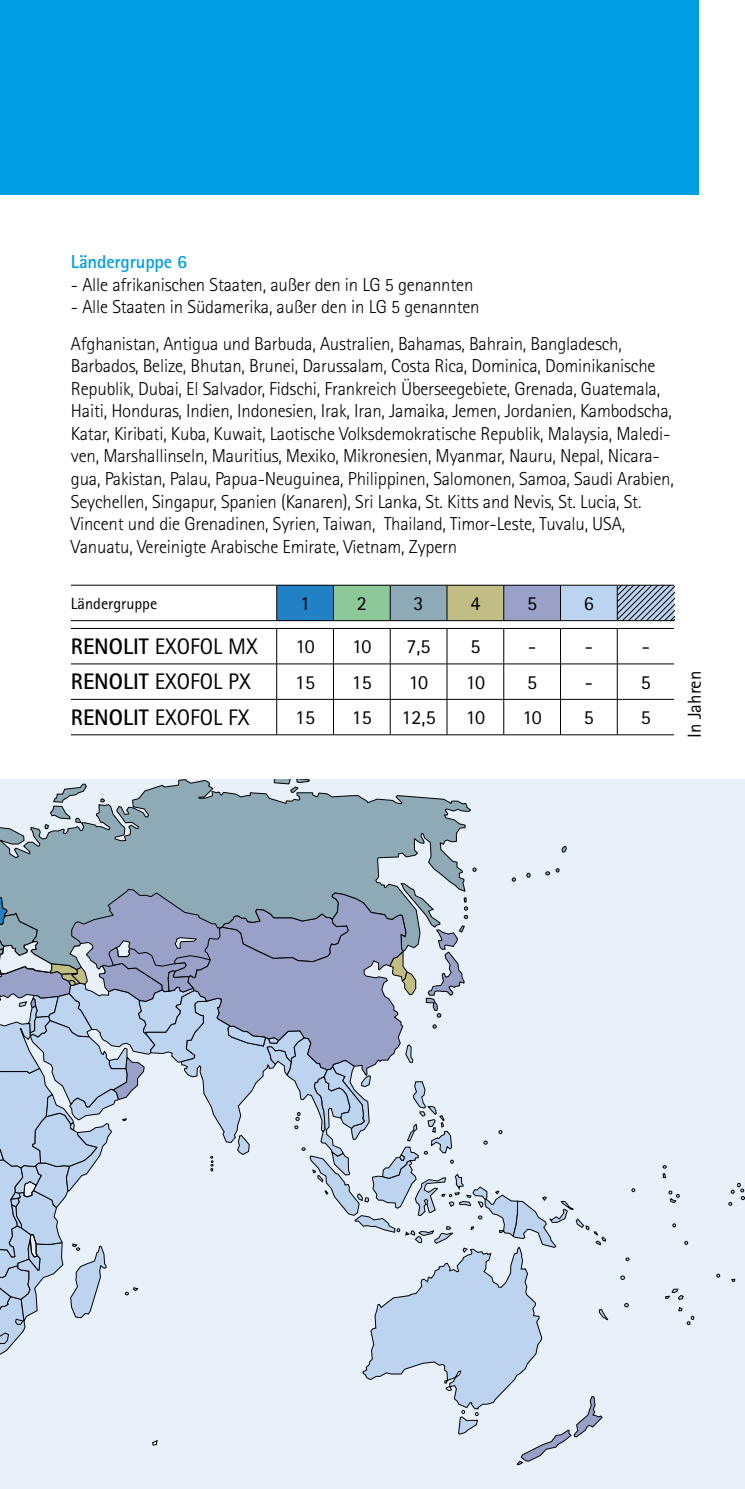
<style>
.page{position:relative;width:745px;height:1489px;background:#fff}
.page>*{position:absolute;margin:0;border:0;box-sizing:border-box;transform-origin:0 0}
.t1{font:22.5px "Rotis Sans Serif Pro";color:#000}
.t2{font:20px "Rotis Sans Serif Pro";letter-spacing:-.035em;color:#000}
.t3{font:300 18.75px/22.5px "Rotis Sans Serif Pro";letter-spacing:-.01em;color:#000}
.t4{font:700 18.75px "Rotis Sans Serif Pro";letter-spacing:-.01em;color:#009ee3}
.t5{font:18.75px "Rotis Sans Serif Pro";color:#000}
.t6{font:16.25px "Rotis Sans Serif Pro";color:#000}
.s1{font-weight:700}
</style>
<div class="page">
<div style="left:0;top:0;width:698px;height:195px;background:#009ee3"></div>
<div style="left:0;top:780px;width:744px;height:708px;background:#e8f0fa"></div>
<svg style="left:0;top:780px;width:471px;height:80px"></svg>
<svg style="left:273px;top:780px;width:37px;height:13px"></svg>
<svg style="left:561px;top:846px;width:6px;height:7px"></svg>
<svg style="left:728px;top:1182px;width:16px;height:23px"></svg>
<svg style="left:668px;top:1190px;width:11px;height:14px"></svg>
<svg style="left:662px;top:1165px;width:4px;height:13px"></svg>
<svg style="left:620px;top:1275px;width:4px;height:4px"></svg>
<svg style="left:624px;top:1303px;width:4px;height:4px"></svg>
<svg style="left:665px;top:1288px;width:18px;height:12px"></svg>
<svg style="left:678px;top:1307px;width:15px;height:17px"></svg>
<svg style="left:44px;top:783px;width:44px;height:46px"></svg>
<svg style="left:99px;top:797px;width:7px;height:5px"></svg>
<svg style="left:0;top:860px;width:609px;height:605px"></svg>
<div style="left:276px;top:585px;width:57px;height:35px;background:#2281c4"></div>
<div style="left:333px;top:585px;width:57px;height:35px;background:#8dc899"></div>
<div style="left:390px;top:585px;width:56px;height:35px;background:#8eaab6"></div>
<div style="left:446px;top:585px;width:57px;height:35px;background:#c2bd85"></div>
<div style="left:503px;top:585px;width:57px;height:35px;background:#9aa1c9"></div>
<hr style="left:276px;top:620px;width:57px;height:1px;background:#000">
<hr style="left:333px;top:620px;width:57px;height:1px;background:#000">
<hr style="left:390px;top:620px;width:56px;height:1px;background:#000">
<hr style="left:446px;top:620px;width:57px;height:1px;background:#000">
<hr style="left:503px;top:620px;width:57px;height:1px;background:#000">
<hr style="left:560px;top:620px;width:57px;height:1px;background:#000">
<hr style="left:617px;top:620px;width:56px;height:1px;background:#000">
<hr style="left:276px;top:628px;width:57px;height:1px;background:#000">
<hr style="left:333px;top:628px;width:57px;height:1px;background:#000">
<hr style="left:390px;top:628px;width:56px;height:1px;background:#000">
<hr style="left:446px;top:628px;width:57px;height:1px;background:#000">
<hr style="left:503px;top:628px;width:57px;height:1px;background:#000">
<hr style="left:560px;top:628px;width:57px;height:1px;background:#000">
<hr style="left:617px;top:628px;width:56px;height:1px;background:#000">
<hr style="left:276px;top:663px;width:57px;height:1px;background:#000">
<hr style="left:333px;top:663px;width:57px;height:1px;background:#000">
<hr style="left:390px;top:663px;width:56px;height:1px;background:#000">
<hr style="left:446px;top:663px;width:57px;height:1px;background:#000">
<hr style="left:503px;top:663px;width:57px;height:1px;background:#000">
<hr style="left:560px;top:663px;width:57px;height:1px;background:#000">
<hr style="left:617px;top:663px;width:56px;height:1px;background:#000">
<hr style="left:276px;top:699px;width:57px;height:1px;background:#000">
<hr style="left:333px;top:699px;width:57px;height:1px;background:#000">
<hr style="left:390px;top:699px;width:56px;height:1px;background:#000">
<hr style="left:446px;top:699px;width:57px;height:1px;background:#000">
<hr style="left:503px;top:699px;width:57px;height:1px;background:#000">
<hr style="left:560px;top:699px;width:57px;height:1px;background:#000">
<hr style="left:617px;top:699px;width:56px;height:1px;background:#000">
<hr style="left:276px;top:734px;width:57px;height:1px;background:#000">
<hr style="left:333px;top:734px;width:57px;height:1px;background:#000">
<hr style="left:390px;top:734px;width:56px;height:1px;background:#000">
<hr style="left:446px;top:734px;width:57px;height:1px;background:#000">
<hr style="left:503px;top:734px;width:57px;height:1px;background:#000">
<hr style="left:560px;top:734px;width:57px;height:1px;background:#000">
<hr style="left:617px;top:734px;width:56px;height:1px;background:#000">
<hr style="left:276px;top:584px;width:57px;height:1px;background:#000">
<hr style="left:333px;top:584px;width:57px;height:1px;background:#000">
<hr style="left:390px;top:584px;width:56px;height:1px;background:#000">
<hr style="left:446px;top:584px;width:57px;height:1px;background:#000">
<hr style="left:503px;top:584px;width:57px;height:1px;background:#000">
<hr style="left:560px;top:584px;width:57px;height:1px;background:#000">
<hr style="left:617px;top:584px;width:56px;height:1px;background:#000">
<hr style="left:389px;top:585px;width:1px;height:35px;background:#000">
<hr style="left:446px;top:585px;width:1px;height:35px;background:#000">
<hr style="left:503px;top:585px;width:1px;height:35px;background:#000">
<hr style="left:559px;top:585px;width:1px;height:35px;background:#000">
<hr style="left:389px;top:628px;width:1px;height:35px;background:#000">
<hr style="left:446px;top:628px;width:1px;height:35px;background:#000">
<hr style="left:503px;top:628px;width:1px;height:35px;background:#000">
<hr style="left:559px;top:628px;width:1px;height:35px;background:#000">
<hr style="left:389px;top:664px;width:1px;height:35px;background:#000">
<hr style="left:446px;top:664px;width:1px;height:35px;background:#000">
<hr style="left:503px;top:664px;width:1px;height:35px;background:#000">
<hr style="left:559px;top:664px;width:1px;height:35px;background:#000">
<hr style="left:389px;top:699px;width:1px;height:35px;background:#000">
<hr style="left:446px;top:699px;width:1px;height:35px;background:#000">
<hr style="left:503px;top:699px;width:1px;height:35px;background:#000">
<hr style="left:559px;top:699px;width:1px;height:35px;background:#000">
<hr style="left:71px;top:584px;width:205px;height:1px;background:#000">
<hr style="left:276px;top:585px;width:1px;height:35px;background:#000">
<hr style="left:333px;top:585px;width:1px;height:35px;background:#000">
<hr style="left:71px;top:620px;width:205px;height:1px;background:#000">
<hr style="left:71px;top:628px;width:205px;height:1px;background:#000">
<hr style="left:276px;top:628px;width:1px;height:35px;background:#000">
<hr style="left:333px;top:628px;width:1px;height:35px;background:#000">
<hr style="left:71px;top:663px;width:205px;height:1px;background:#000">
<hr style="left:276px;top:664px;width:1px;height:35px;background:#000">
<hr style="left:333px;top:664px;width:1px;height:35px;background:#000">
<hr style="left:71px;top:699px;width:205px;height:1px;background:#000">
<hr style="left:276px;top:699px;width:1px;height:35px;background:#000">
<hr style="left:333px;top:699px;width:1px;height:35px;background:#000">
<hr style="left:71px;top:734px;width:205px;height:1px;background:#000">
<hr style="left:616px;top:628px;width:1px;height:35px;background:#000">
<hr style="left:616px;top:664px;width:1px;height:35px;background:#000">
<hr style="left:616px;top:699px;width:1px;height:35px;background:#000">
<svg style="left:560px;top:585px;width:113px;height:35px;background:#9fb4cb"></svg>
<p class="t4" style="left:71px;top:250px;width:118px">Ländergruppe 6</p>
<p class="t3" style="left:71px;top:273px;width:403px">- Alle afrikanischen Staaten, außer den in LG 5 genannten</p>
<p class="t3" style="left:71px;top:289px;width:552px;line-height:36.8px">- Alle Staaten in Südamerika, außer den in LG 5 genannten<br>Afghanistan, Antigua und Barbuda, Australien, Bahamas, Bahrain, Bangladesch,</p>
<p class="t3" style="left:71px;top:355px;width:604px">Barbados, Belize, Bhutan, Brunei, Darussalam, Costa Rica, Dominica, Dominikanische Republik, Dubai, El Salvador, Fidschi, Frankreich Überseegebiete, Grenada, Guatemala, Haiti, Honduras, Indien, Indonesien, Irak, Iran, Jamaika, Jemen, Jordanien, Kambodscha, Katar, Kiribati, Kuba, Kuwait, Laotische Volksdemokratische Republik, Malaysia, Maledi&shy;ven, Marshallinseln, Mauritius, Mexiko, Mikronesien, Myanmar, Nauru, Nepal, Nicara&shy;gua, Pakistan, Palau, Papua-Neuguinea, Philippinen, Salomonen, Samoa, Saudi Arabien, Seychellen, Singapur, Spanien (Kanaren), Sri Lanka, St. Kitts and Nevis, St. Lucia, St.<br>Vincent und die Grenadinen, Syrien, Taiwan, Thailand, Timor-Leste, Tuvalu, USA, Vanuatu, Vereinigte Arabische Emirate, Vietnam, Zypern</p>
<p class="t6" style="left:71px;top:593px;width:88px">Ländergruppe</p>
<p class="t2" style="left:300px;top:591px;width:11px">1</p>
<p class="t2" style="left:356px;top:591px;width:11px">2</p>
<p class="t2" style="left:413px;top:591px;width:11px">3</p>
<p class="t2" style="left:470px;top:591px;width:11px">4</p>
<p class="t2" style="left:527px;top:591px;width:11px">5</p>
<p class="t2" style="left:583px;top:591px;width:11px">6</p>
<p class="t1" style="left:71px;top:633px;width:188px"><span class="s1">RENOLIT</span> EXOFOL MX</p>
<p class="t2" style="left:295px;top:634px;width:21px">10</p>
<p class="t2" style="left:352px;top:634px;width:21px">10</p>
<p class="t2" style="left:406px;top:634px;width:26px">7,5</p>
<p class="t2" style="left:470px;top:634px;width:11px">5</p>
<p class="t2" style="left:527px;top:634px;width:10px">-</p>
<p class="t2" style="left:584px;top:634px;width:10px">-</p>
<p class="t2" style="left:641px;top:634px;width:10px">-</p>
<p class="t1" style="left:71px;top:668px;width:181px"><span class="s1">RENOLIT</span> EXOFOL PX</p>
<p class="t2" style="left:295px;top:670px;width:21px">15</p>
<p class="t2" style="left:351px;top:670px;width:21px">15</p>
<p class="t2" style="left:408px;top:670px;width:21px">10</p>
<p class="t2" style="left:465px;top:670px;width:21px">10</p>
<p class="t2" style="left:527px;top:670px;width:11px">5</p>
<p class="t2" style="left:584px;top:670px;width:67px">- 5</p>
<p class="t1" style="left:71px;top:704px;width:180px"><span class="s1">RENOLIT</span> EXOFOL FX</p>
<p class="t2" style="left:295px;top:705px;width:21px">15</p>
<p class="t2" style="left:351px;top:705px;width:21px">15</p>
<p class="t2" style="left:401px;top:705px;width:36px">12,5</p>
<p class="t2" style="left:465px;top:705px;width:21px">10</p>
<p class="t2" style="left:522px;top:705px;width:21px">10</p>
<p class="t2" style="left:583px;top:705px;width:11px">5</p>
<p class="t2" style="left:640px;top:705px;width:11px">5</p>
<p class="t5" style="left:682px;top:738px;width:69px;rotate:-90deg">In Jahren</p>
</div>
